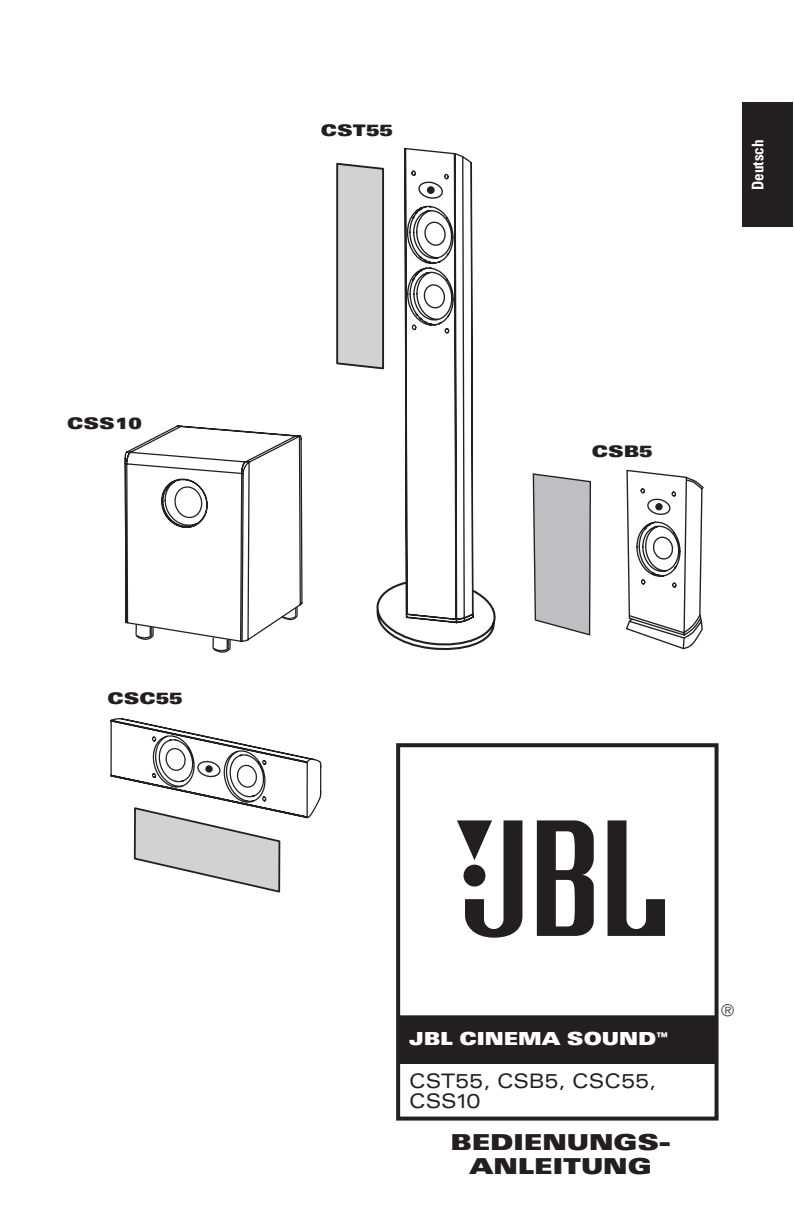
<style>
.page{position:relative;width:794px;height:1225px;background:#fff}
.page>*{position:absolute;margin:0;border:0;box-sizing:border-box;transform-origin:0 0}
.t1{font:900 expanded 22px/24px "Univers";color:#231f20;text-align:center}
.t2{font:expanded 20px/20px "Univers";color:#231f20;scale:.95 1}
.t3{font:900 expanded 18px "Univers";color:#fff;scale:.95 1}
.t4{font:900 expanded 16px "Univers";color:#231f20}
.t5{font:700 condensed 16px "Univers";color:#fff;scale:.95 1}
.t6{font:16px "Helvetica";color:#231f20}
</style>
<div class="page">
<div style="left:742px;top:102px;width:50px;height:125px;background:#231f20"></div>
<svg style="left:607px;top:820px;width:58px;height:116px"></svg>
<svg style="left:537px;top:820px;width:57px;height:116px"></svg>
<svg style="left:457px;top:820px;width:65px;height:117px"></svg>
<div style="left:396px;top:743px;width:322px;height:377px;border:4px solid #231f20"></div>
<div style="left:399px;top:1015px;width:317px;height:48px;background:#231f20"></div>
<svg style="left:376px;top:584px;width:119px;height:66px"></svg>
<svg style="left:398px;top:429px;width:98px;height:195px"></svg>
<svg style="left:124px;top:425px;width:72px;height:210px"></svg>
<svg style="left:135px;top:624px;width:19px;height:16px"></svg>
<svg style="left:196px;top:426px;width:107px;height:227px"></svg>
<svg style="left:110px;top:718px;width:212px;height:175px"></svg>
<svg style="left:336px;top:147px;width:137px;height:282px"></svg>
<svg style="left:532px;top:469px;width:172px;height:181px"></svg>
<p class="t4" style="left:67px;top:417px;width:76px">CSS10</p>
<p class="t4" style="left:107px;top:693px;width:77px">CSC55</p>
<p class="t4" style="left:321px;top:124px;width:73px">CST55</p>
<p class="t5" style="left:752px;top:190px;width:55px;rotate:-90deg">Deutsch</p>
<p class="t4" style="left:592px;top:445px;width:62px">CSB5</p>
<p class="t3" style="left:409px;top:1032px;width:274px">JBL CINEMA SOUND<sup>™</sup></p>
<p class="t2" style="left:409px;top:1072px;width:262px">CST55, CSB5, CSC55,<br>CSS10</p>
<p class="t1" style="left:450px;top:1132px;width:222px">BEDIENUNGS-<br>ANLEITUNG</p>
<p class="t6" style="left:722px;top:1004px;width:13px">®</p>
</div>
